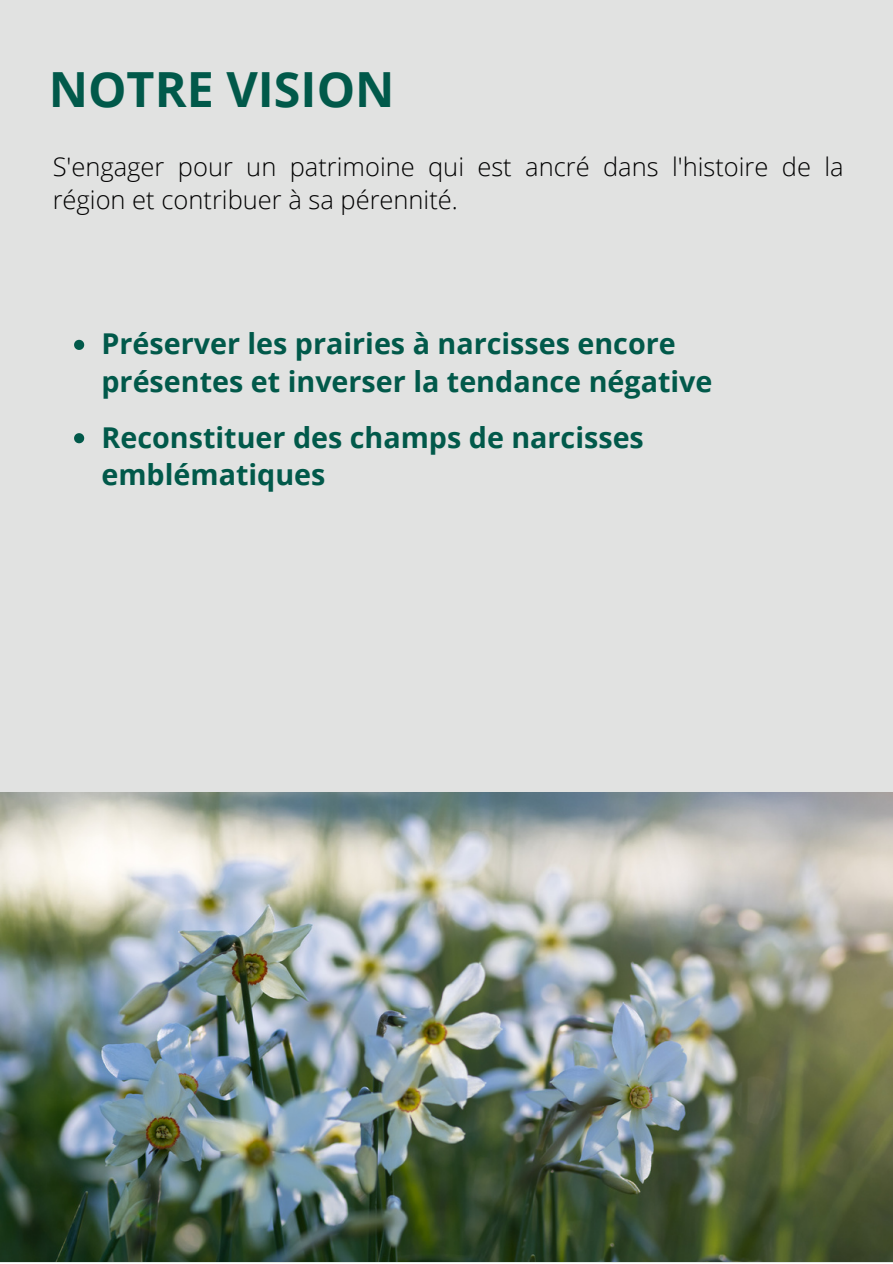
<style>
.page{position:relative;width:893px;height:1264px;background:#fff}
.page>*{position:absolute;margin:0;border:0;box-sizing:border-box;transform-origin:0 0}
.t1{font:700 48.45px "Open Sans";color:#01594a}
.t2{font:700 28.65px/37px "Open Sans";color:#01594a}
.t3{font:300 25.5px/32.5px "Open Sans";color:#000}
</style>
<div class="page">
<div style="left:0;top:0;width:892px;height:1262px;background:#e1e2e1"></div>
<img style="left:0;top:792px;width:892px;height:469px">
<svg style="left:74px;top:340px;width:10px;height:10px"></svg>
<svg style="left:74px;top:433px;width:10px;height:10px"></svg>
<p class="t1" style="left:49px;top:55px;width:347px">NOTRE VISION</p>
<p class="t3" style="left:53px;top:150px;width:792px">S'engager pour un patrimoine qui est ancré dans l'histoire de la région et contribuer à sa pérennité.</p>
<p class="t2" style="left:101px;top:325px;width:612px">Préserver les prairies à narcisses encore présentes et inverser la tendance négative</p>
<p class="t2" style="left:101px;top:418px;width:544px">Reconstituer des champs de narcisses emblématiques</p>
</div>
